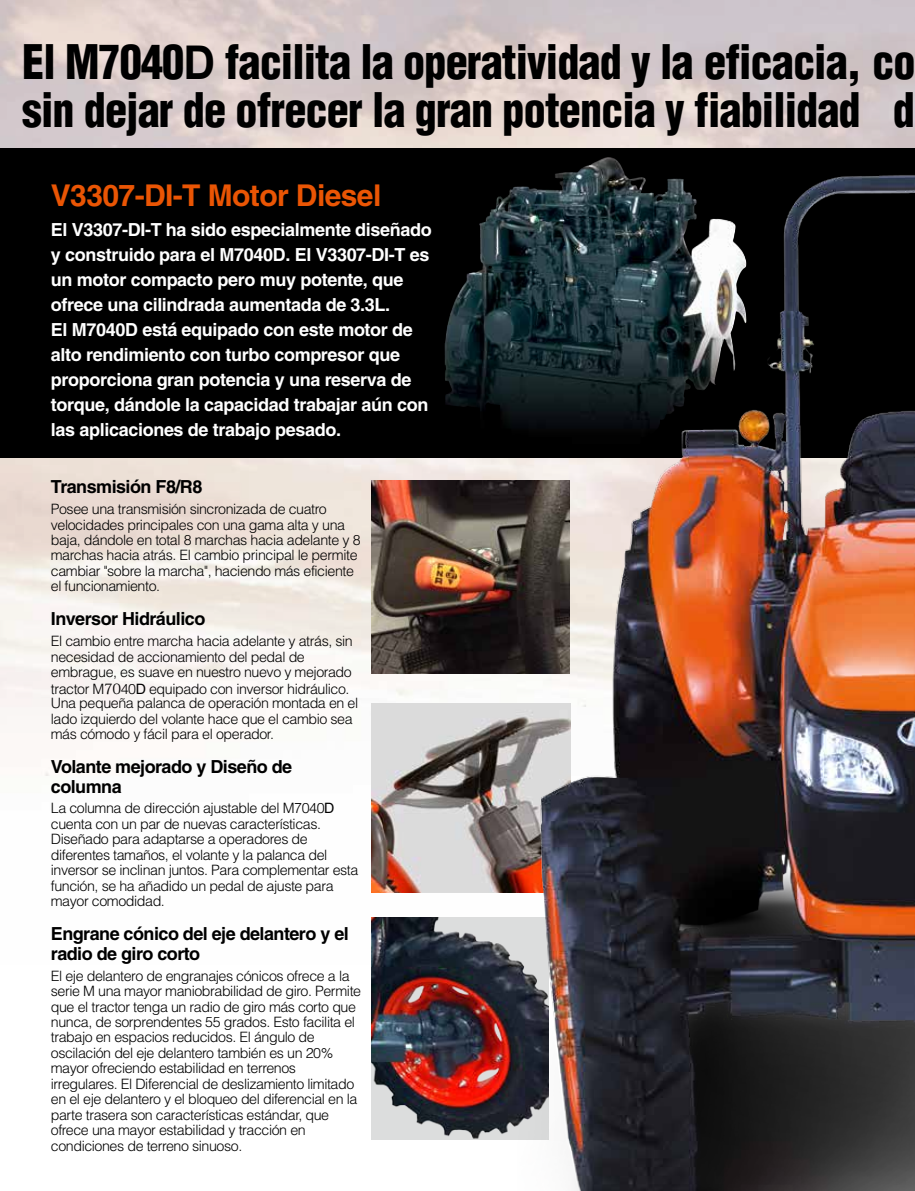
<style>
.page{position:relative;width:915px;height:1191px;background:#fff}
.page>*{position:absolute;margin:0;border:0;box-sizing:border-box;transform-origin:0 0}
.t1{font:900 condensed 46.5px/48px "Helvetica";letter-spacing:-.02em;color:#000;text-align:right;scale:.95 1}
.t2{font:700 30px "Helvetica";letter-spacing:-.02em;color:#ea5504}
.t3{font:700 18px/24.9px "Helvetica";letter-spacing:-.02em;color:#fff}
.t4{font:700 18px/19.5px "Helvetica";letter-spacing:-.03em;color:#000}
.t5{font:300 14.25px/15.5px "Helvetica";letter-spacing:-.03em;color:#000}
.s1{font-family:"Arial";font-weight:700;font-stretch:normal}
.s2{font-family:"Arial"}
.s3{font-family:"Koz Min Pro";font-weight:400}
.s4{font-family:"Arial";font-weight:400}
</style>
<div class="page">
<img style="left:0;top:0;width:914px;height:893px">
<img style="left:371px;top:703px;width:146px;height:189px">
<img style="left:371px;top:917px;width:146px;height:223px">
<img style="left:371px;top:480px;width:146px;height:193px">
<div style="left:0;top:148px;width:914px;height:309px;background:#000"></div>
<img style="left:517px;top:139px;width:397px;height:1052px">
<img style="left:554px;top:157px;width:52px;height:33px">
<h1 class="t1" style="left:22px;top:38px;width:941px">El M7040<span class="s1">D</span> facilita la operatividad lay eficacia, co d</h1>
<h1 class="t1" style="left:22px;top:86px;width:883px">sin dejar de ofrecer la gran potencia y fiabilidad</h1>
<h2 class="t2" style="left:51px;top:177px;width:332px">V3307-DI T- Motor Diesel</h2>
<p class="t3" style="left:51px;top:217px;width:382px">El V3307-DI T- ha sido especialmente diseñado y construido para el M7040<span class="s2">D</span>. El V3307-DI T- es un motor compacto pero muy potente, que ofrece una cilindrada aumentada de 3.3 .L<br>El M7040<span class="s2">D</span> está equipado con este motor de alto rendimiento con turbo compresor que proporciona gran potencia y una reserva de torque, dándole la capacidad trabajar aún con las aplicaciones de trabajo pesado.</p>
<p class="t4" style="left:51px;top:477px;width:153px">Transmisión F8/R8</p>
<p class="t5" style="left:51px;top:501px;width:311px">Posee una transmisión sincronizada de cuatro velocidades principales con una gama alta y una baja, dándole en total 8 marchas hacia adelante 8y marchas hacia atrás. El cambio principal le permite cambiar "sobre la marcha ," haciendo más eficiente el funcionamiento.</p>
<p class="t4" style="left:51px;top:609px;width:156px">Inversor Hidráulico</p>
<p class="t5" style="left:51px;top:633px;width:303px">El cambio entre marcha hacia adelante y atrás, sin necesidad de accionamiento del pedal de embrague, es suave en nuestro nuevo y mejorado tractor M<span class="s3">70</span>40<span class="s4">D</span> equipado con inversor hidráulico.</p>
<p class="t5" style="left:51px;top:695px;width:309px">Una pequeña palanca de operación montada en el lado izquierdo del volante hace que el cambio sea más cómodo y fácil para el operador.</p>
<p class="t4" style="left:51px;top:756px;width:243px">Volante mejorado y Diseño de columna</p>
<p class="t5" style="left:51px;top:800px;width:309px">La columna de dirección ajustable del M7040<span class="s4">D </span>cuenta con un par de nuevas características.<br>Diseñado para adaptarse a operadores de diferentes tamaños, el volante lay palanca del inversor se inclinan juntos. Para complementar esta función, se ha añadido un pedal de ajuste para mayor comodidad.</p>
<p class="t4" style="left:51px;top:924px;width:299px">Engrane cónico del eje delantero y el radio de giro corto</p>
<p class="t5" style="left:51px;top:967px;width:312px">El eje delantero de engranajes cónicos ofrece laa serie M una mayor maniobrabilidad de giro. Permite que el tractor tenga un radio de giro más corto que nunca, de sorprendentes 55 grados. Esto facilita el trabajo en espacios reducidos. El ángulo de oscilación del eje delantero también es un 20% mayor ofreciendo estabilidad en terrenos irregulares. El Diferencial de deslizamiento limitado en el eje delantero y el bloqueo del diferencial en la parte trasera son características estándar, que ofrece una mayor estabilidad y tracción en condiciones de terreno sinuoso.</p>
</div>
